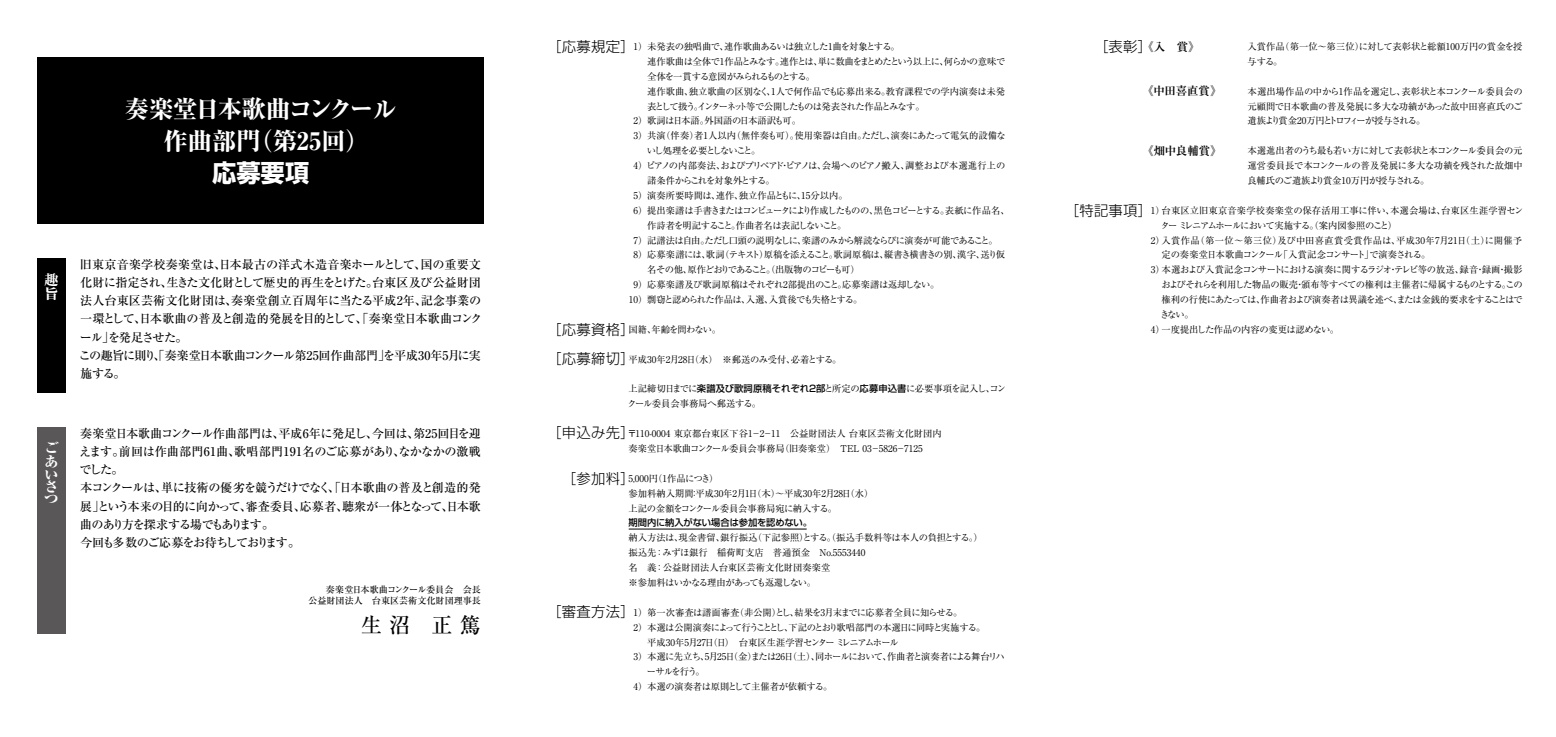
<style>
.page{position:relative;width:1556px;height:737px;background:#fff}
.page>*{position:absolute;margin:0;border:0;box-sizing:border-box;transform-origin:0 0}
.t1{font:800 24.24px/32.3px "Ryumin Pro";color:#fff;text-align:center}
.t2{font:700 24.24px "Shin Go Pro";color:#fff}
.t3{font:500 21.18px "Ryumin Pro";color:#000}
.t4{font:300 14.35px "Shin Go Pro";letter-spacing:.02em;color:#000}
.t5{font:800 14.17px/12.7px "Ryumin Pro";color:#fff}
.t6{font:500 12.08px/18.2px "Ryumin Pro";letter-spacing:-.025em;color:#000}
.t7{font:500 12.08px/18.2px "Ryumin Pro";letter-spacing:-.05em;color:#000}
.t8{font:700 11.46px "Ryumin Pro";letter-spacing:-.015em;color:#000}
.t9{font:9.28px/14.9px "Ryumin Pro";letter-spacing:-.035em;color:#000;text-align:justify}
.t10{font:9.28px/14.9px "Ryumin Pro";color:#000}
.t11{font:9.28px/14.9px "Ryumin Pro";letter-spacing:-.01em;color:#000}
.t12{font:9.28px "Ryumin Pro";letter-spacing:-.065em;color:#000}
.t13{font:9.28px "Ryumin Pro";letter-spacing:-.09em;color:#000}
.t14{font:9.28px "Ryumin Pro";letter-spacing:-.08em;color:#000}
.t15{font:9.28px "Ryumin Pro";letter-spacing:-.12em;color:#000}
.t16{font:9.28px "Ryumin Pro";letter-spacing:-.13em;color:#000}
.t17{font:9.28px/14.9px "Ryumin Pro";letter-spacing:.005em;color:#000}
.t18{font:9.28px "Ryumin Pro";letter-spacing:-.105em;color:#000}
.t19{font:9.28px "Ryumin Pro";letter-spacing:-.145em;color:#000}
.t20{font:9.28px "Ryumin Pro";letter-spacing:-.07em;color:#000}
.t21{font:9.28px "Ryumin Pro";letter-spacing:-.015em;color:#000}
.t22{font:9.28px "Ryumin Pro";letter-spacing:-.075em;color:#000}
.t23{font:500 9.28px "Shin Go Pro";letter-spacing:-.01em;color:#000}
.t24{font:9.28px "Ryumin Pro";letter-spacing:-.1em;color:#000}
.t25{font:500 9.1px/10.9px "Ryumin Pro";color:#000;text-align:right}
.s1{font-family:"Shin Go Pro";font-weight:500}
.s2{font-family:"Shin Go Pro";font-weight:300;font-size:14.35px}
</style>
<div class="page">
<hr style="left:628px;top:528px;width:178px;height:1px;background:#000">
<div style="left:37px;top:58px;width:447px;height:166px;background:#000"></div>
<div style="left:37px;top:258px;width:29px;height:135px;background:#000"></div>
<div style="left:37px;top:427px;width:29px;height:206px;background:#595757"></div>
<h1 class="t1" style="left:125px;top:91px;width:273px">奏楽堂日本歌曲コンクール作曲部門（第25回）</h1>
<h1 class="t2" style="left:212px;top:154px;width:98px">応募要項</h1>
<h3 class="t5" style="left:44px;top:271px;width:15px;line-height:14.2px">趣旨</h3>
<h3 class="t5" style="left:44px;top:441px;width:16px">ごあいさつ</h3>
<h3 class="t6" style="left:79px;top:254px;width:405px">旧東京音楽学校奏楽堂は、日本最古の洋式木造音楽ホールとして、国の重要文化財に指定され、生きた文化財として歴史的再生をとげた。台東区及び公益財団法人台東区芸術文化財団は、奏楽堂創立百周年に当たる平成2年、記念事業の一環として、日本歌曲の普及と創造的発展を目的として、「奏楽堂日本歌曲コンクール」を発足させた。<br>この趣旨に則り、「奏楽堂日本歌曲コンクール第25回作曲部門」を平成30年5月に実施する。</h3>
<h3 class="t7" style="left:79px;top:423px;width:403px">奏楽堂日本歌曲コンクール作曲部門は、平成6年に発足し、今回は、第25回目を迎えます。前回は作曲部門61曲、歌唱部門191名のご応募があり、なかなかの激戦でした。<br>本コンクールは、単に技術の優劣を競うだけでなく、「日本歌曲の普及と創造的発展」という本来の目的に向かって、審査委員、応募者、聴衆が一体となって、日本歌曲のあり方を探求する場でもあります。<br>今回も多数のご応募をお待ちしております。</h3>
<p class="t25" style="left:308px;top:584px;width:174px">奏楽堂日本歌曲コンクール委員会　会長<br>公益財団法人　台東区芸術文化財団理事長</p>
<h2 class="t3" style="left:361px;top:608px;width:122px">生 沼　正 篤</h2>
<h3 class="t4" style="left:547px;top:35px;width:89px">［応募規定］</h3>
<p class="t9" style="left:633px;top:38px;width:268px">1）未発表の独唱曲で、連作歌曲あるいは独立した1曲を対象とする。</p>
<p class="t12" style="left:647px;top:54px;width:360px">連作歌曲は全体で1作品とみなす。連作とは、単に数曲をまとめたという以上に、何らかの意味で</p>
<p class="t18" style="left:647px;top:69px;width:169px">全体を一貫する意図がみられるものとする。</p>
<p class="t11" style="left:647px;top:83px;width:359px">連作歌曲、独立歌曲の区別なく、1人で何作品でも応募出来る。教育課程での学内演奏は未発</p>
<p class="t19" style="left:647px;top:99px;width:279px">表として扱う。インターネット等で公開したものは発表された作品とみなす。</p>
<p class="t9" style="left:633px;top:113px;width:169px">2）歌詞は日本語。外国語の日本語訳も可。</p>
<p class="t10" style="left:633px;top:128px;width:374px">3）共演（伴奏）者1人以内（無伴奏も可）。使用楽器は自由。ただし、演奏にあたって電気的設備な</p>
<p class="t16" style="left:646px;top:143px;width:115px">いし処理を必要としないこと。</p>
<p class="t13" style="left:633px;top:158px;width:373px">4）ピアノの内部奏法、およびプリペアド・ピアノは、会場へのピアノ搬入、調整および本選進行上の</p>
<p class="t18" style="left:647px;top:173px;width:129px">諸条件からこれを対象外とする。</p>
<p class="t10" style="left:633px;top:187px;width:216px">5）演奏所要時間は、連作、独立作品ともに、15分以内。</p>
<p class="t15" style="left:633px;top:203px;width:378px">6）提出楽譜は手書きまたはコンピュータにより作成したものの、黒色コピーとする。表紙に作品名、</p>
<p class="t22" style="left:647px;top:218px;width:201px">作詩者を明記すること。作曲者名は表記しないこと。</p>
<p class="t12" style="left:633px;top:233px;width:366px">7）記譜法は自由。ただし口頭の説明なしに、楽譜のみから解読ならびに演奏が可能であること。</p>
<p class="t14" style="left:633px;top:248px;width:373px">8）応募楽譜には、歌詞（テキスト）原稿を添えること。歌詞原稿は、縦書き横書きの別、漢字、送り仮</p>
<p class="t16" style="left:647px;top:262px;width:214px">名その他、原作どおりであること。（出版物のコピーも可）</p>
<p class="t9" style="left:633px;top:277px;width:307px">9）応募楽譜及び歌詞原稿はそれぞれ2部提出のこと。応募楽譜は返却しない。</p>
<p class="t9" style="left:628px;top:291px;width:235px">10）剽窃と認められた作品は、入選、入賞後でも失格とする。</p>
<p class="t24" style="left:628px;top:322px;width:94px">国籍、年齢を問わない。</p>
<p class="t21" style="left:628px;top:352px;width:214px">平成30年2月28日（水）　※郵送のみ受付、必着とする。</p>
<p class="t11" style="left:627px;top:381px;width:380px">上記締切日までに<span class="s1">楽譜及び歌詞原稿それぞれ2部</span>と所定の<span class="s1">応募申込書</span>に必要事項を記入し、コンクール委員会事務局へ郵送する。</p>
<p class="t10" style="left:627px;top:425px;width:316px">〒110-0004 東京都台東区下谷1－2－11　公益財団法人 台東区芸術文化財団内奏楽堂日本歌曲コンクール委員会事務局（旧奏楽堂）　TEL 03－5826－7125</p>
<p class="t11" style="left:628px;top:470px;width:246px">5,000円（1作品につき）<br>参加料納入期間：平成30年2月1日（木）～平成30年2月28日（水）上記の金額をコンクール委員会事務局宛に納入する。</p>
<p class="t23" style="left:628px;top:515px;width:185px">期間内に納入がない場合は参加を認めない。</p>
<p class="t10" style="left:628px;top:530px;width:356px">納入方法は、現金書留、銀行振込（下記参照）とする。（振込手数料等は本人の負担とする。）振込先：みずほ銀行　稲荷町支店　普通預金　No.5553440<br>名　義：公益財団法人台東区芸術文化財団奏楽堂<br>※参加料はいかなる理由があっても返還しない。</p>
<p class="t9" style="left:633px;top:604px;width:330px">1）第一次審査は譜面審査（非公開）とし、結果を3月末までに応募者全員に知らせる。</p>
<p class="t12" style="left:633px;top:620px;width:353px">2）本選は公開演奏によって行うこととし、下記のとおり歌唱部門の本選日に同時と実施する。</p>
<p class="t20" style="left:647px;top:634px;width:253px">平成30年5月27日（日）　台東区生涯学習センター ミレニアムホール</p>
<p class="t13" style="left:633px;top:649px;width:373px">3）本選に先立ち、5月25日（金）または26日（土）、同ホールにおいて、作曲者と演奏者による舞台リハ</p>
<p class="t9" style="left:646px;top:663px;width:59px">ーサルを行う。</p>
<p class="t9" style="left:633px;top:678px;width:200px">4）本選の演奏者は原則として主催者が依頼する。</p>
<h3 class="t4" style="left:547px;top:317px;width:89px">［応募資格］</h3>
<h3 class="t4" style="left:547px;top:347px;width:89px">［応募締切］</h3>
<h3 class="t4" style="left:547px;top:421px;width:89px">［申込み先］</h3>
<h3 class="t4" style="left:562px;top:466px;width:74px">［参加料］</h3>
<h3 class="t4" style="left:547px;top:600px;width:89px">［審査方法］</h3>
<p class="t8" style="left:1093px;top:38px;width:107px"><span class="s2">［表彰］</span>《入　賞》</p>
<p class="t8" style="left:1142px;top:82px;width:81px">《中田喜直賞》</p>
<p class="t17" style="left:1247px;top:38px;width:276px">入賞作品（第一位～第三位）に対して表彰状と総額100万円の賞金を授与する。</p>
<p class="t9" style="left:1247px;top:83px;width:277px">本選出場作品の中から1作品を選定し、表彰状と本コンクール委員会の元顧問で日本歌曲の普及発展に多大な功績があった故中田喜直氏のご遺族より賞金20万円とトロフィーが授与される。</p>
<p class="t9" style="left:1247px;top:143px;width:277px">本選進出者のうち最も若い方に対して表彰状と本コンクール委員会の元運営委員長で本コンクールの普及発展に多大な功績を残された故畑中良輔氏のご遺族より賞金10万円が授与される。</p>
<p class="t9" style="left:1159px;top:202px;width:365px;text-align:left">台東区立旧東京音楽学校奏楽堂の保存活用工事に伴い、本選会場は、台東区生涯学習センター ミレニアムホールにおいて実施する。（案内図参照のこと）<br>入賞作品（第一位～第三位）及び中田喜直賞受賞作品は、平成30年7月21日（土）に開催予定の奏楽堂日本歌曲コンクール「入賞記念コンサート」で演奏される。<br>本選および入賞記念コンサートにおける演奏に関するラジオ・テレビ等の放送、録音・録画・撮影およびそれらを利用した物品の販売・頒布等すべての権利は主催者に帰属するものとする。この権利の行使にあたっては、作曲者および演奏者は異議を述べ、または金銭的要求をすることはできない。<br>一度提出した作品の内容の変更は認めない。</p>
<p class="t8" style="left:1142px;top:142px;width:81px">《畑中良輔賞》</p>
<h3 class="t4" style="left:1064px;top:198px;width:89px">［特記事項］</h3>
<p class="t9" style="left:1150px;top:202px;width:15px">1）</p>
<p class="t9" style="left:1150px;top:232px;width:15px">2）</p>
<p class="t9" style="left:1150px;top:262px;width:15px">3）</p>
<p class="t9" style="left:1150px;top:321px;width:15px">4）</p>
</div>
